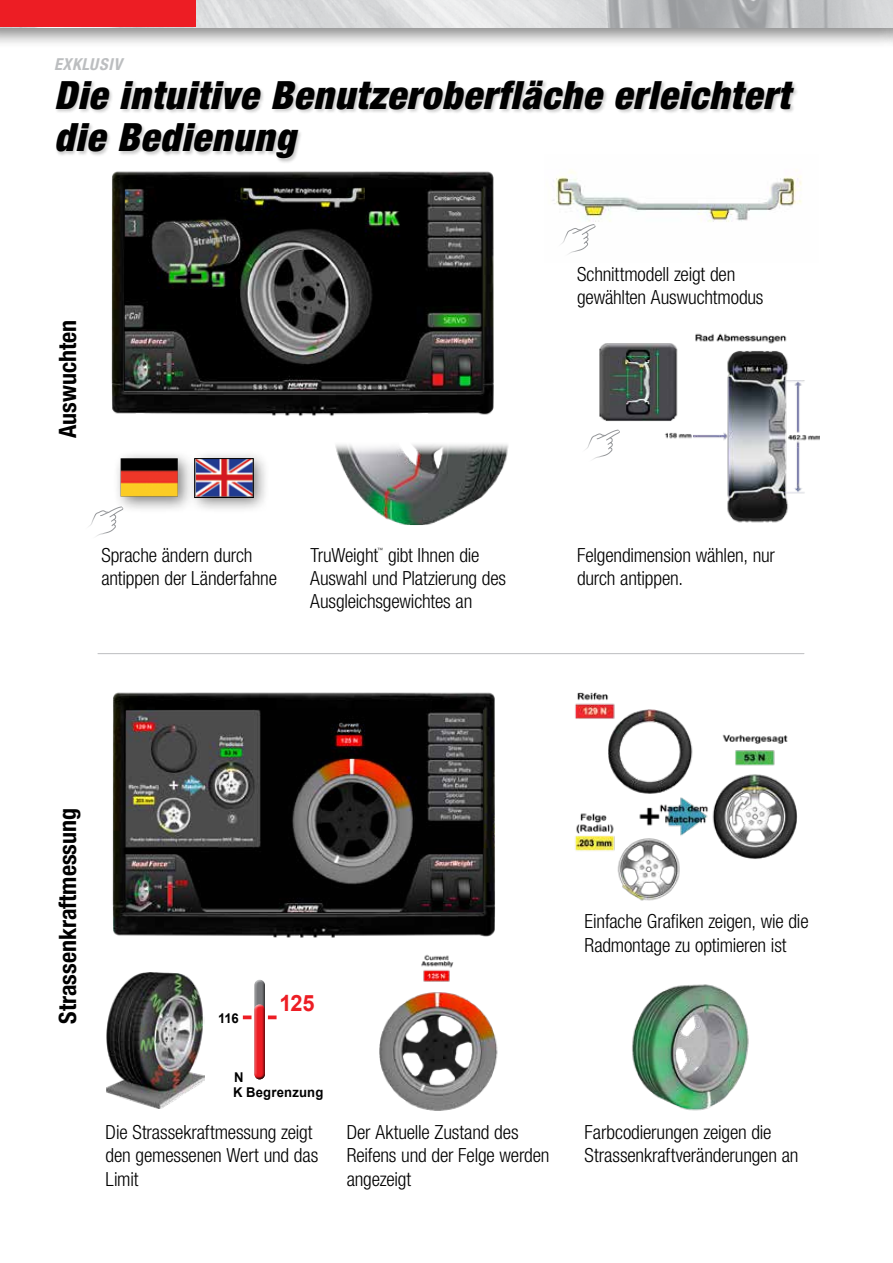
<style>
.page{position:relative;width:893px;height:1263px;background:#fff}
.page>*{position:absolute;margin:0;border:0;box-sizing:border-box;transform-origin:0 0}
.t1{font:italic 900 condensed 39px/42px "Helvetica Neue LT Std";letter-spacing:.025em;color:#000}
.t2{font:700 condensed 24px "Helvetica Neue LT Std";color:#000}
.t3{font:700 22.5px "Arial";color:#ed1d24}
.t4{font:300 condensed 19.5px/23.4px "Helvetica Neue LT Std";letter-spacing:-.01em;color:#000}
.t5{font:italic 700 condensed 16.5px "Helvetica Neue LT Std";letter-spacing:.04em;color:#bcbec0}
.t6{font:700 13.5px/14.7px "Arial";letter-spacing:.01em;color:#000}
.t7{font:300 condensed 5.85px "Helvetica Neue LT Std";color:#000}
</style>
<div class="page">
<div style="left:0;top:0;width:893px;height:49px;background:#000;opacity:.5"></div>
<img style="left:196px;top:0;width:697px;height:27px">
<div style="left:0;top:0;width:196px;height:27px;background:#ed1d24"></div>
<img style="left:379px;top:964px;width:119px;height:147px">
<img style="left:632px;top:984px;width:117px;height:127px">
<img style="left:107px;top:972px;width:98px;height:137px">
<div style="left:252px;top:980px;width:14px;height:100px;background:#000;opacity:.75"></div>
<div style="left:251px;top:1002px;width:15px;height:76px;background:#fff;opacity:.75"></div>
<div style="left:252px;top:1005px;width:14px;height:75px;background:#000;opacity:.75"></div>
<svg style="left:268px;top:1015px;width:9px;height:4px"></svg>
<svg style="left:243px;top:1015px;width:8px;height:4px"></svg>
<img style="left:111px;top:171px;width:383px;height:245px">
<img style="left:112px;top:692px;width:383px;height:272px">
<img style="left:552px;top:170px;width:250px;height:52px">
<img style="left:335px;top:444px;width:174px;height:82px">
<img style="left:599px;top:343px;width:59px;height:78px">
<svg style="left:585px;top:430px;width:35px;height:30px"></svg>
<svg style="left:560px;top:224px;width:36px;height:30px"></svg>
<svg style="left:88px;top:518px;width:29px;height:19px"></svg>
<div style="left:55px;top:79px;width:744px;height:84px;background:#000;opacity:.2"></div>
<hr style="left:98px;top:653px;width:706px;height:1px;background:#bcbec0">
<img style="left:93px;top:454px;width:173px;height:64px">
<div style="left:194px;top:458px;width:60px;height:40px;border:1px solid #000"></div>
<img style="left:658px;top:333px;width:161px;height:190px">
<img style="left:575px;top:692px;width:223px;height:209px">
<p class="t5" style="left:54px;top:54px;width:69px">EXKLUSIV</p>
<h1 class="t1" style="left:54px;top:75px;width:737px">Die intuitive Benutzeroberfläche erleichtert die Bedienung</h1>
<p class="t2" style="left:53px;top:438px;width:120px;rotate:-90deg">Auswuchten</p>
<p class="t4" style="left:101px;top:543px;width:177px">Sprache ändern durch antippen der Länderfahne</p>
<p class="t4" style="left:310px;top:543px;width:69px">TruWeight</p>
<p class="t7" style="left:378px;top:546px;width:7px">™</p>
<p class="t4" style="left:310px;top:543px;width:197px;text-indent:78px">gibt Ihnen die<br>Auswahl und Platzierung des<br>Ausgleichsgewichtes an</p>
<p class="t4" style="left:577px;top:262px;width:188px">Schnittmodell zeigt den gewählten Auswuchtmodus</p>
<p class="t4" style="left:577px;top:543px;width:199px">Felgendimension wählen, nur durch antippen.</p>
<p class="t2" style="left:53px;top:1024px;width:217px;rotate:-90deg">Strassenkraftmessung</p>
<p class="t6" style="left:218px;top:1012px;width:22px">116</p>
<p class="t3" style="left:280px;top:988px;width:37px">125</p>
<p class="t6" style="left:233px;top:1070px;width:92px">N<br>K Begrenzung</p>
<p class="t4" style="left:585px;top:909px;width:226px">Einfache Grafiken zeigen, wie die<br>Radmontage zu optimieren ist</p>
<p class="t4" style="left:106px;top:1120px;width:214px">Die Strassekraftmessung zeigt den gemessenen Wert und das<br>Limit</p>
<p class="t4" style="left:585px;top:1120px;width:215px">Farbcodierungen zeigen die<br>Strassenkraftveränderungen an</p>
<p class="t4" style="left:347px;top:1120px;width:204px">Der Aktuelle Zustand des<br>Reifens und der Felge werden angezeigt</p>
</div>
